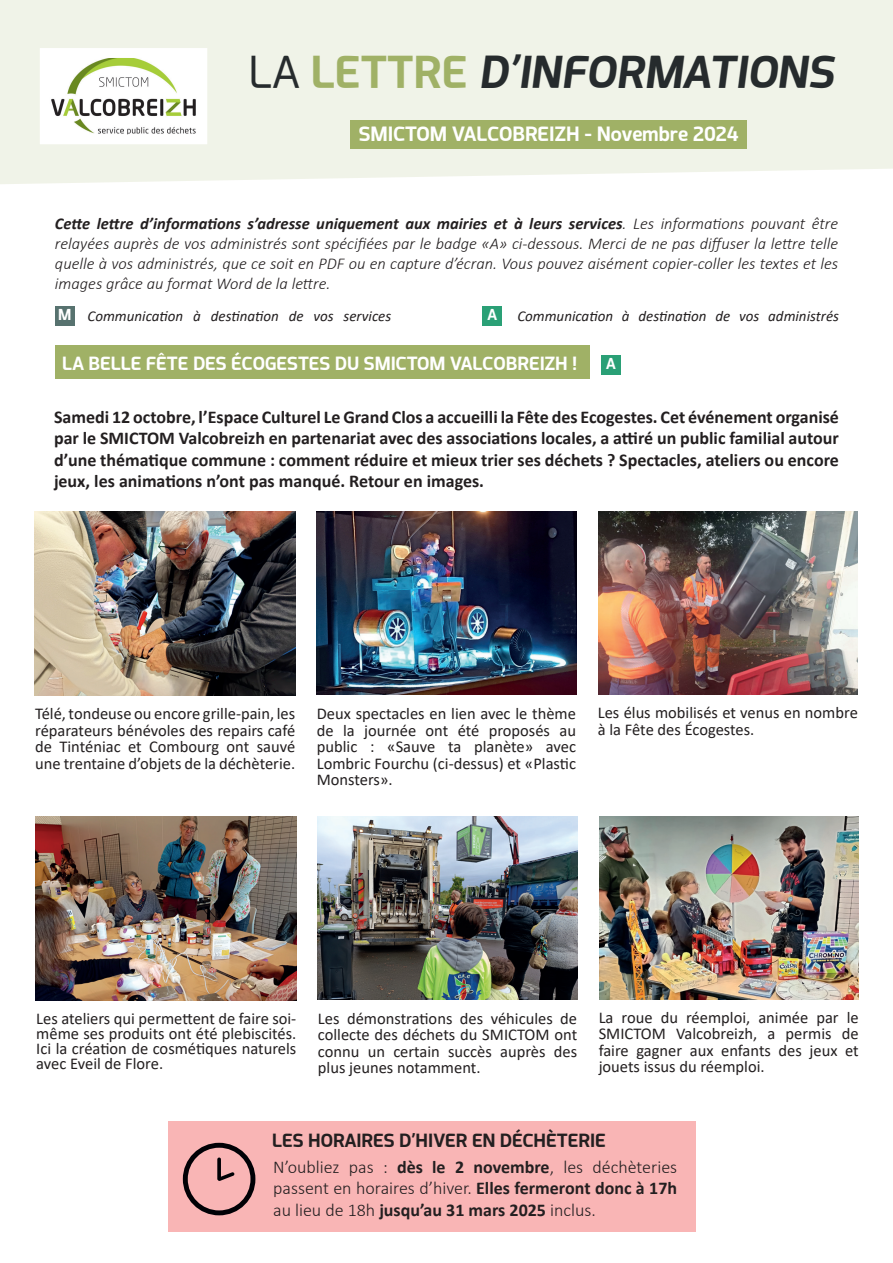
<style>
.page{position:relative;width:893px;height:1263px;background:#fff}
.page>*{position:absolute;margin:0;border:0;box-sizing:border-box;transform-origin:0 0}
.t1{font:italic 700 43.5px "Acephimere";color:#262b2d}
.t2{font:700 19.5px "Acephimere";color:#fff}
.t3{font:700 18px/21.6px "Calibri";color:#231f20;text-align:justify}
.t4{font:300 18px/21.6px "Calibri";color:#231f20;text-align:justify}
.t5{font:700 18px "Acephimere";color:#fff}
.t6{font:700 18px "Acephimere";color:#231f20}
.t7{font:16.5px/16.5px "Calibri";color:#231f20;text-align:justify}
.t8{font:italic 300 16.5px/19.8px "Calibri";color:#231f20;text-align:justify}
.t9{font:italic 15px "Calibri";color:#231f20}
.t10{font:700 15px "Acephimere";color:#fff}
.s1{font-weight:400;font-style:normal}
.s2{font-style:normal;color:#a0b166}
.s3{font-weight:700}
.s4{font-family:"Acephimere";font-weight:700;font-style:normal;color:#fff}
</style>
<div class="page">
<div style="left:168px;top:1121px;width:527px;height:111px;background:#f9b5b5"></div>
<svg style="left:0;top:0;width:893px;height:184px;fill:#f0f3e8"></svg>
<img style="left:51px;top:59px;width:145px;height:74px">
<div style="left:350px;top:120px;width:397px;height:29px;background:#a0b166"></div>
<div style="left:55px;top:306px;width:19px;height:19px;background:#57726f"></div>
<div style="left:483px;top:306px;width:19px;height:19px;background:#2aa076"></div>
<div style="left:55px;top:345px;width:534px;height:34px;background:#a0b166"></div>
<div style="left:601px;top:355px;width:19px;height:19px;background:#2aa076"></div>
<img style="left:34px;top:512px;width:261px;height:183px">
<img style="left:317px;top:512px;width:259px;height:182px">
<img style="left:599px;top:816px;width:260px;height:183px">
<img style="left:35px;top:816px;width:261px;height:184px">
<img style="left:318px;top:816px;width:259px;height:183px">
<img style="left:599px;top:512px;width:259px;height:182px">
<svg style="left:183px;top:1143px;width:72px;height:72px"></svg>
<h1 class="t1" style="left:248px;top:42px;width:587px"><span class="s1">LA</span> <span class="s2">LETTRE</span> D’INFORMATIONS</h1>
<p class="t2" style="left:359px;top:120px;width:381px">SMICTOM VALCOBREIZH - Novembre 2024</p>
<p class="t8" style="left:55px;top:214px;width:785px"><span class="s3">Cette lettre d’informations s’adresse uniquement aux mairies et à leurs services</span>. Les informations pouvant être relayées auprès de vos administrés sont spécifiées par le badge «A» ci-dessous. Merci de ne pas diffuser la lettre telle quelle à vos administrés, que ce soit en PDF ou en capture d’écran. Vous pouvez aisément copier-coller les textes et les images grâce au format Word de la lettre.</p>
<p class="t9" style="left:58px;top:306px;width:335px"><span class="s4">M</span> Communication à destination de vos services</p>
<p class="t10" style="left:487px;top:304px;width:11px">A</p>
<p class="t9" style="left:517px;top:306px;width:323px">Communication à destination de vos administrés</p>
<p class="t5" style="left:62px;top:351px;width:517px">LA BELLE FÊTE DES ÉCOGESTES DU SMICTOM VALCOBREIZH !</p>
<p class="t10" style="left:606px;top:353px;width:11px">A</p>
<p class="t3" style="left:54px;top:406px;width:786px">Samedi 12 octobre, l’Espace Culturel Le Grand Clos a accueilli la Fête des Ecogestes. Cet événement organisé par le SMICTOM Valcobreizh en partenariat avec des associations locales, a attiré un public familial autour d’une thématique commune : comment réduire et mieux trier ses déchets ? Spectacles, ateliers ou encore jeux, les animations n’ont pas manqué. Retour en images.</p>
<p class="t7" style="left:35px;top:705px;width:262px">Télé, tondeuse ou encore grille-pain, les réparateurs bénévoles des repairs café de Tinténiac et Combourg ont sauvé une trentaine d’objets de la déchèterie.</p>
<p class="t7" style="left:317px;top:705px;width:261px">Deux spectacles en lien avec le thème de la journée ont été proposés au public : «Sauve ta planète» avec Lombric Fourchu (ci-dessus) et «Plastic Monsters».</p>
<p class="t7" style="left:598px;top:704px;width:262px">Les élus mobilisés et venus en nombre à la Fête des Écogestes.</p>
<p class="t7" style="left:36px;top:1010px;width:262px;line-height:15px">Les ateliers qui permettent de faire soi&shy;même ses produits ont été plebiscités.<br>Ici la création de cosmétiques naturels avec Eveil de Flore.</p>
<p class="t7" style="left:318px;top:1010px;width:261px">Les démonstrations des véhicules de collecte des déchets du SMICTOM ont connu un certain succès auprès des plus jeunes notamment.</p>
<p class="t7" style="left:599px;top:1009px;width:262px">La roue du réemploi, animée par le SMICTOM Valcobreizh, a permis de faire gagner aux enfants des jeux et jouets issus du réemploi.</p>
<p class="t6" style="left:272px;top:1128px;width:335px">LES HORAIRES D’HIVER EN DÉCHÈTERIE</p>
<p class="t4" style="left:273px;top:1156px;width:405px">N’oubliez pas : <span class="s3">dès le 2 novembre</span>, les déchèteries passent en horaires d’hiver. <span class="s3">Elles fermeront donc à 17h </span>au lieu de 18h <span class="s3">jusqu’au 31 mars 2025</span> inclus.</p>
</div>
